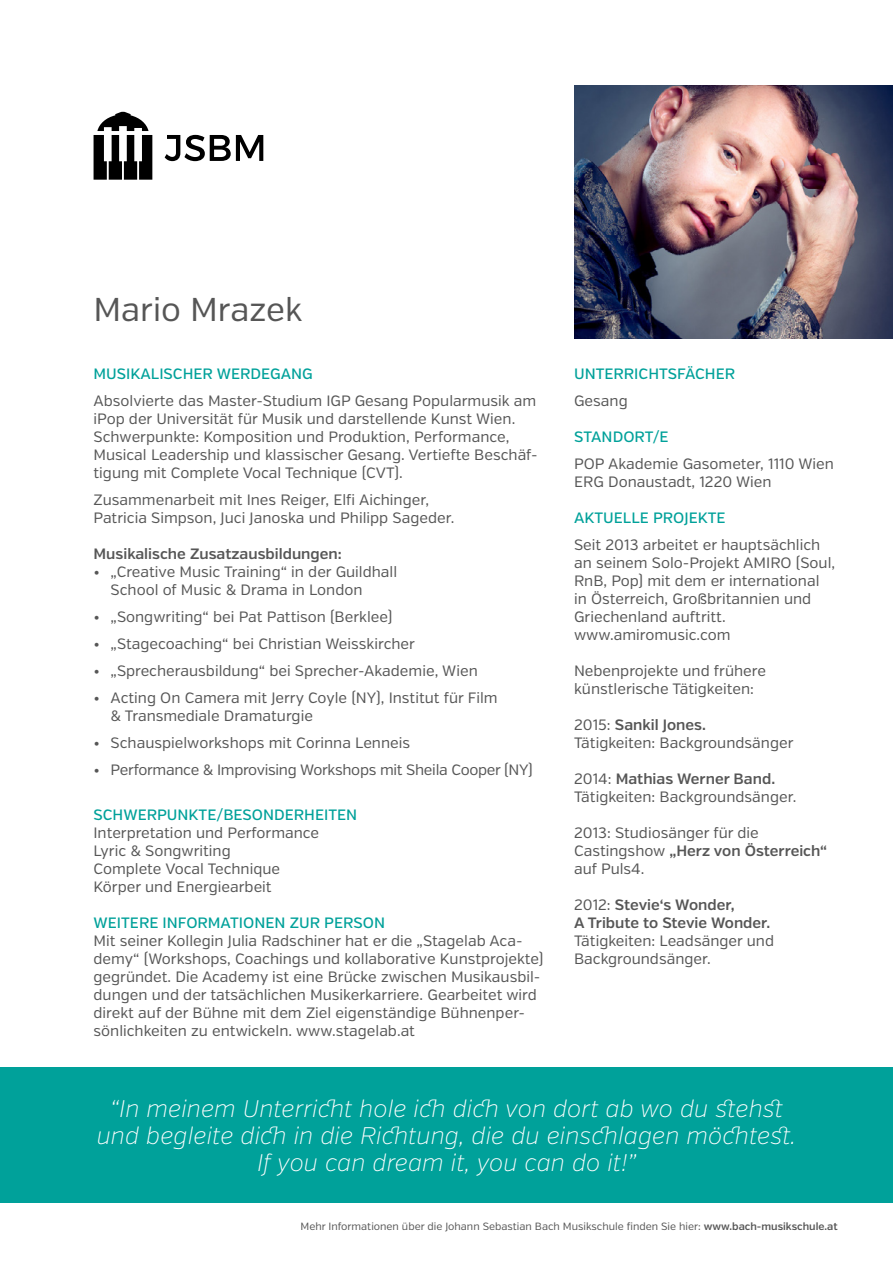
<style>
.page{position:relative;width:893px;height:1263px;background:#fff}
.page>*{position:absolute;margin:0;border:0;box-sizing:border-box;transform-origin:0 0}
.Name{font:33px "Verb";color:#565656}
.Satz_gross{font:italic 200 24px "Verb";color:#fff}
.Headline{font:15px/18px "Verb";color:#565656}
.Text{font:15px/18px "Verb";color:#565656}
.Text-2{font:600 15px "Verb";color:#565656}
.Headline-2{font:500 15px "Verb";color:#00a19a}
.Headline-3{font:15px "Verb";letter-spacing:-.02em;color:#565656}
.Text-3{font:500 15px "Verb";color:#00a19a}
.t1{font:10.5px "Verb";color:#565656}
.s1{font-weight:500;color:#00a19a}
.s2{font-weight:400}
.s3{font-weight:600}
</style>
<div class="page">
<svg style="left:165px;top:135px;width:98px;height:26px"></svg>
<svg style="left:94px;top:112px;width:58px;height:68px"></svg>
<div style="left:0;top:1068px;width:893px;height:135px;background:#00a19a"></div>
<img style="left:574px;top:85px;width:319px;height:254px">
<p class="Name" style="left:94px;top:289px;width:210px">Mario Mrazek</p>
<p class="Headline-2" style="left:94px;top:365px;width:221px">MUSIKALISCHER WERDEGANG</p>
<p class="Headline" style="left:94px;top:392px;width:446px">Absolvierte das Master-Studium IGP Gesang Popularmusik am iPop der Universität für Musik und darstellende Kunst Wien.<br>Schwerpunkte: Komposition und Produktion, Performance, Musical Leadership und klassischer Gesang. Vertiefte Beschäf&shy;tigung mit Complete Vocal Technique (CVT).</p>
<p class="Text" style="left:94px;top:491px;width:337px">Zusammenarbeit mit Ines Reiger, Elfi Aichinger,</p>
<p class="Text" style="left:94px;top:509px;width:362px">Patricia Simpson, Juci Janoska und Philipp Sageder.</p>
<p class="Text-2" style="left:94px;top:545px;width:250px">Musikalische Zusatzausbildungen:</p>
<p class="Headline" style="left:111px;top:563px;width:288px;text-indent:-17px">• „Creative Music Training“ in der Guildhall<br>School of Music &amp; Drama in London</p>
<p class="Headline" style="left:94px;top:608px;width:300px">• „Songwriting“ bei Pat Pattison (Berklee)</p>
<p class="Headline" style="left:94px;top:635px;width:323px">• „Stagecoaching“ bei Christian Weisskircher</p>
<p class="Headline" style="left:94px;top:662px;width:386px">• „Sprecherausbildung“ bei Sprecher-Akademie, Wien</p>
<p class="Headline" style="left:111px;top:689px;width:389px;text-indent:-17px">• Acting On Camera mit Jerry Coyle (NY), Institut für Film &amp; Transmediale Dramaturgie</p>
<p class="Headline" style="left:94px;top:734px;width:318px">• Schauspielworkshops mit Corinna Lenneis</p>
<p class="Headline-3" style="left:94px;top:761px;width:441px">• Performance &amp; Improvising Workshops mit Sheila Cooper (NY)</p>
<p class="Text-3" style="left:94px;top:806px;width:265px">SCHWERPUNKTE/BESONDERHEITEN</p>
<p class="Text" style="left:94px;top:824px;width:227px">Interpretation und Performance</p>
<p class="Text" style="left:94px;top:842px;width:139px">Lyric &amp; Songwriting</p>
<p class="Text" style="left:94px;top:860px;width:188px">Complete Vocal Technique</p>
<p class="Text" style="left:94px;top:878px;width:180px">Körper und Energiearbeit</p>
<p class="Headline" style="left:94px;top:914px;width:451px"><span class="s1">WEITERE INFORMATIONEN ZUR PERSON<br></span>Mit seiner Kollegin Julia Radschiner hat er die „Stagelab Aca&shy;demy“ (Workshops, Coachings und kollaborative Kunstprojekte) gegründet. Die Academy ist eine Brücke zwischen Musikausbil&shy;dungen und der tatsächlichen Musikerkarriere. Gearbeitet wird direkt auf der Bühne mit dem Ziel eigenständige Bühnenper&shy;sönlichkeiten zu entwickeln. www.stagelab.at</p>
<p class="Headline-2" style="left:574px;top:365px;width:163px">UNTERRICHTSFÄCHER</p>
<p class="Text" style="left:574px;top:392px;width:55px">Gesang</p>
<p class="Headline-2" style="left:574px;top:428px;width:96px">STANDORT/E</p>
<p class="Text" style="left:574px;top:455px;width:261px">POP Akademie Gasometer, 1110 Wien</p>
<p class="Text" style="left:574px;top:473px;width:199px">ERG Donaustadt, 1220 Wien</p>
<p class="Headline-2" style="left:574px;top:509px;width:153px">AKTUELLE PROJEKTE</p>
<p class="Text" style="left:574px;top:536px;width:263px">Seit 2013 arbeitet er hauptsächlich an seinem Solo-Projekt AMIRO (Soul, RnB, Pop) mit dem er international in Österreich, Großbritannien und Griechenland auftritt.</p>
<p class="Text" style="left:574px;top:626px;width:158px">www.amiromusic.com</p>
<p class="Text" style="left:574px;top:662px;width:193px">Nebenprojekte und frühere</p>
<p class="Text" style="left:574px;top:680px;width:181px">künstlerische Tätigkeiten:</p>
<p class="Text-2" style="left:574px;top:716px;width:133px"><span class="s2">2015:</span> Sankil Jones.</p>
<p class="Text" style="left:574px;top:734px;width:221px">Tätigkeiten: Backgroundsänger</p>
<p class="Text-2" style="left:574px;top:770px;width:203px"><span class="s2">2014:</span> Mathias Werner Band.</p>
<p class="Text" style="left:574px;top:788px;width:224px">Tätigkeiten: Backgroundsänger.</p>
<p class="Text" style="left:574px;top:824px;width:186px">2013: Studiosänger für die</p>
<p class="Text-2" style="left:574px;top:842px;width:255px"><span class="s2">Castingshow</span> „Herz von Österreich“</p>
<p class="Text" style="left:574px;top:860px;width:72px">auf Puls4.</p>
<p class="Text-2" style="left:574px;top:896px;width:162px"><span class="s2">2012:</span> Stevie‘s Wonder,</p>
<p class="Text-2" style="left:574px;top:914px;width:198px">A Tribute to Stevie Wonder.</p>
<p class="Text" style="left:574px;top:932px;width:201px">Tätigkeiten: Leadsänger und</p>
<p class="Text" style="left:574px;top:950px;width:138px">Backgroundsänger.</p>
<p class="Satz_gross" style="left:110px;top:1094px;width:675px">“In meinem Unterricht hole ich dich von dort ab wo du stehst</p>
<p class="Satz_gross" style="left:97px;top:1121px;width:701px">und begleite dich in die Richtung, die du einschlagen möchtest.</p>
<p class="Satz_gross" style="left:257px;top:1148px;width:381px">If you can dream it, you can do it!”</p>
<p class="t1" style="left:301px;top:1220px;width:539px">Mehr Informationen über die Johann Sebastian Bach Musikschule finden Sie hier: <span class="s3">www.bach-musikschule.at</span></p>
</div>
